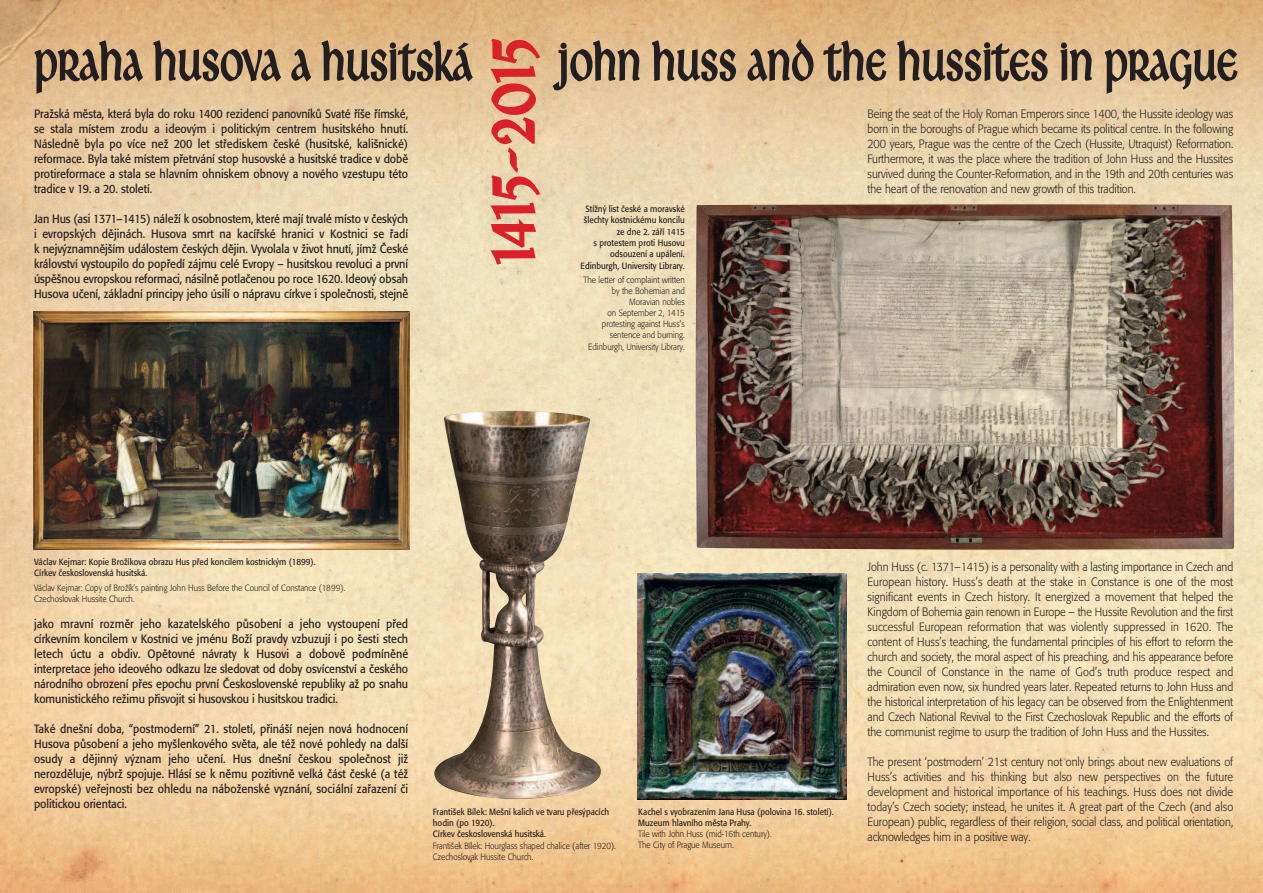
<style>
.page{position:relative;width:1263px;height:893px;background:#fff}
.page>*{position:absolute;margin:0;border:0;box-sizing:border-box;transform-origin:0 0}
.t1{font:87.75px "Ardagh";letter-spacing:-.005em;color:#db2128}
.t2{font:63.3px "Ardagh";letter-spacing:-.005em;color:#231f20;scale:.9 1}
.t3{font:300 12px/15px "Formata CE";color:#231f20;text-align:justify;scale:.9 1}
.t4{font:12px/15px "Formata CE";letter-spacing:-.005em;color:#231f20;text-align:justify;scale:.9 1}
.t5{font:9px/11.2px "Formata CE";color:#231f20;scale:.9 1}
.t6{font:300 9px/11.1px "Formata CE";color:#231f20;scale:.9 1}
</style>
<div class="page">
<img style="left:0;top:0;width:1263px;height:893px">
<img style="left:434px;top:411px;width:167px;height:388px">
<img style="left:695px;top:204px;width:539px;height:346px">
<img style="left:637px;top:573px;width:210px;height:226px">
<img style="left:34px;top:312px;width:376px;height:238px">
<div style="left:390px;top:42px;width:6px;height:7px;background:#231f20;border-radius:50%"></div>
<div style="left:560px;top:43px;width:7px;height:6px;background:#231f20;border-radius:50%"></div>
<svg style="left:984px;top:42px;width:6px;height:6px"></svg>
<div style="left:1061px;top:42px;width:6px;height:7px;background:#231f20;border-radius:50%"></div>
<svg style="left:458px;top:42px;width:10px;height:7px"></svg>
<h1 class="t1" style="left:453px;top:264px;width:228px;rotate:-90deg">1415−2015</h1>
<h2 class="t2" style="left:34px;top:22px;width:489px">Praha Husova a husitska</h2>
<h2 class="t2" style="left:558px;top:22px;width:757px">John Huss and the Hussites in Prague</h2>
<p class="t3" style="left:867px;top:107px;width:408px">Being the seat of the Holy Roman Emperors since 1400, the Hussite ideology was born in the boroughs of Prague which became its political centre. In the following 200 years, Prague was the centre of the Czech (Hussite, Utraquist) Reformation.<br>Furthermore, it was the place where the tradition of John Huss and the Hussites survived during the Counter-Reformation, and in the 19th and 20th centuries was the heart of the renovation and new growth of this tradition.</p>
<p class="t4" style="left:34px;top:107px;width:417px">PraÏská mûsta, která byla do roku 1400 rezidencí panovníkÛ Svaté fií‰e fiímské, se stala místem zrodu a ideov˘m i politick˘m centrem husitského hnutí.<br>Následnû byla po více neÏ 200 let stfiediskem ãeské (husitské, kali‰nické) reformace. Byla také místem pfietrvání stop husovské a husitské tradice v dobû protireformace a stala se hlavním ohniskem obnovy a nového vzestupu této tradice v 19. a 20. století.</p>
<p class="t4" style="left:34px;top:212px;width:417px">Jan Hus (asi 1371–1415) náleÏí k osobnostem, které mají trvalé místo v ãesk˘ch i evropsk˘ch dûjinách. Husova smrt na kacífiské hranici v Kostnici se fiadí k nejv˘znamnûj‰ím událostem ãesk˘ch dûjin. Vyvolala v Ïivot hnutí, jímÏ âeské království vystoupilo do popfiedí zájmu celé Evropy – husitskou revoluci a první úspû‰nou evropskou reformaci, násilnû potlaãenou po roce 1620. Ideov˘ obsah Husova uãení, základní principy jeho úsilí o nápravu církve i spoleãnosti, stejnû</p>
<p class="t5" style="left:581px;top:204px;width:117px;text-align:right">StíÏn˘ list ãeské a moravské ‰lechty kostnickému koncilu ze dne 2. záfií 1415<br>s protestem proti Husovu odsouzení a upálení.<br>Edinburgh, University Library.</p>
<p class="t6" style="left:584px;top:275px;width:114px;text-align:right">The letter of complaint written by the Bohemian and<br>Moravian nobles<br>on September 2, 1415 protesting against Huss’s sentence and burning.<br>Edinburgh, University Library.</p>
<p class="t5" style="left:34px;top:557px;width:314px">Václav Kejmar: Kopie BroÏíkova obrazu Hus pfied koncilem kostnick˘m (1899).<br>Církev ãeskoslovenská husitská.</p>
<p class="t6" style="left:34px;top:582px;width:347px">Václav Kejmar: Copy of BroÏík’s painting John Huss Before the Council of Constance (1899).<br>Czechoslovak Hussite Church.</p>
<p class="t4" style="left:34px;top:617px;width:417px">jako mravní rozmûr jeho kazatelského pÛsobení a jeho vystoupení pfied církevním koncilem v Kostnici ve jménu BoÏí pravdy vzbuzují i po ‰esti stech letech úctu a obdiv. Opûtovné návraty k Husovi a dobovû podmínûné interpretace jeho ideového odkazu lze sledovat od doby osvícenství a ãeského národního obrození pfies epochu první âeskoslovenské republiky aÏ po snahu komunistického reÏimu pfiisvojit si husovskou i husitskou tradici.</p>
<p class="t4" style="left:34px;top:722px;width:417px">Také dne‰ní doba, “postmoderní” 21. století, pfiiná‰í nejen nová hodnocení Husova pÛsobení a jeho my‰lenkového svûta, ale téÏ nové pohledy na dal‰í osudy a dûjinn˘ v˘znam jeho uãení. Hus dne‰ní ãeskou spoleãnost jiÏ nerozdûluje, n˘brÏ spojuje. Hlásí se k nûmu pozitivnû velká ãást ãeské (a téÏ evropské) vefiejnosti bez ohledu na náboÏenské vyznání, sociální zafiazení ãi politickou orientaci.</p>
<p class="t5" style="left:433px;top:807px;width:197px">Franti‰ek Bílek: Me‰ní kalich ve tvaru pfies˘pacích hodin (po 1920).<br>Církev ãeskoslovenská husitská.</p>
<p class="t6" style="left:433px;top:841px;width:205px">Franti‰ek Bílek: Hourglass shaped chalice (after 1920).<br>Czechoslovak Hussite Church.</p>
<p class="t5" style="left:638px;top:807px;width:219px">Kachel s vyobrazením Jana Husa (polovina 16. století).<br>Muzeum hlavního mûsta Prahy.</p>
<p class="t6" style="left:638px;top:829px;width:150px">Tile with John Huss (mid-16th century).<br>The City of Prague Museum.</p>
<p class="t3" style="left:867px;top:560px;width:408px">John Huss (c. 1371–1415) is a personality with a lasting importance in Czech and European history. Huss’s death at the stake in Constance is one of the most significant events in Czech history. It energized a movement that helped the Kingdom of Bohemia gain renown in Europe – the Hussite Revolution and the first successful European reformation that was violently suppressed in 1620. The content of Huss’s teaching, the fundamental principles of his effort to reform the church and society, the moral aspect of his preaching, and his appearance before the Council of Constance in the name of God’s truth produce respect and admiration even now, six hundred years later. Repeated returns to John Huss and the historical interpretation of his legacy can be observed from the Enlightenment and Czech National Revival to the First Czechoslovak Republic and the efforts of the communist regime to usurp the tradition of John Huss and the Hussites.</p>
<p class="t3" style="left:867px;top:755px;width:408px">The present ‘postmodern’ 21st century not only brings about new evaluations of Huss’s activities and his thinking but also new perspectives on the future development and historical importance of his teachings. Huss does not divide today’s Czech society; instead, he unites it. A great part of the Czech (and also European) public, regardless of their religion, social class, and political orientation, acknowledges him in a positive way.</p>
</div>
